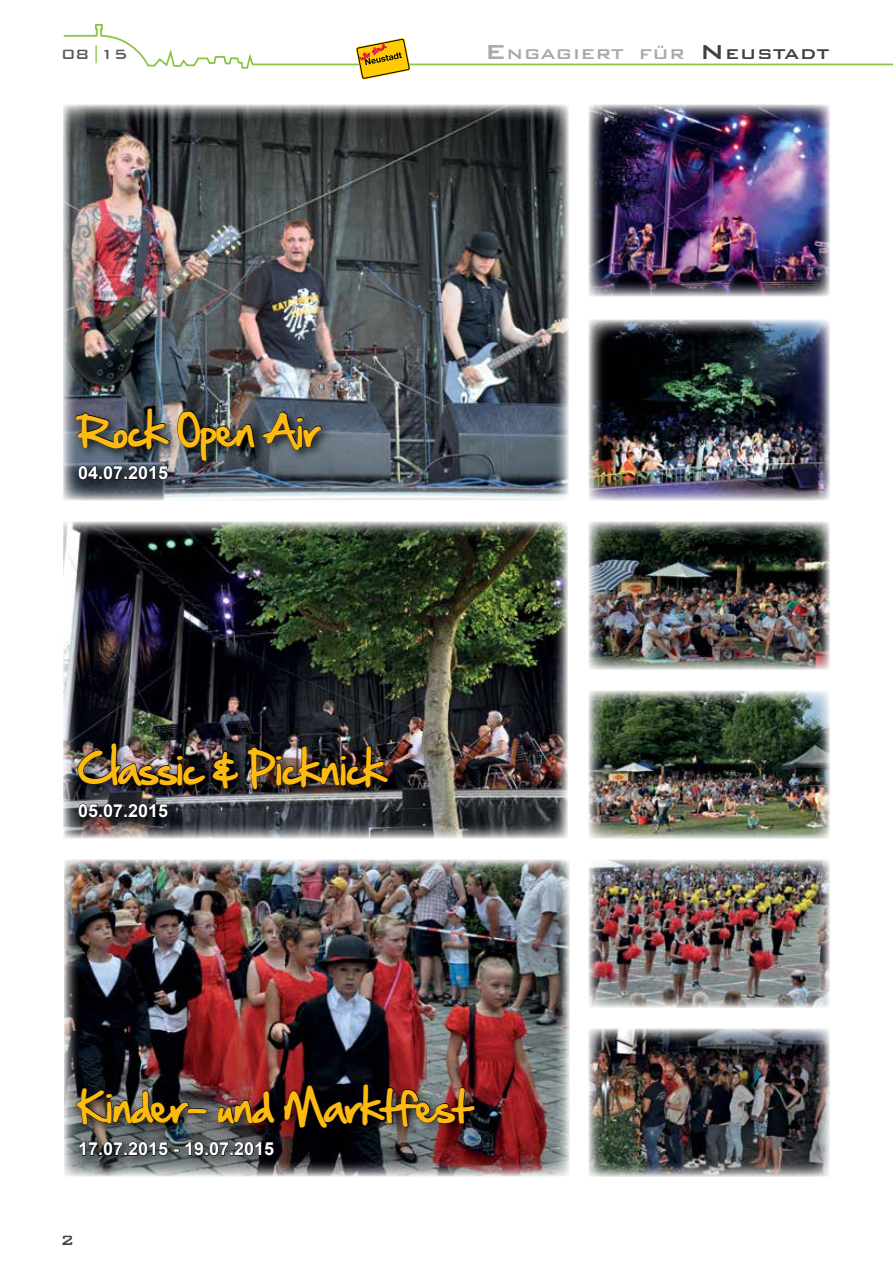
<style>
.page{position:relative;width:893px;height:1263px;background:#fff}
.page>*{position:absolute;margin:0;border:0;box-sizing:border-box;transform-origin:0 0}
.t1{font:37.5px "Hand Of Sean";color:#fdba12}
.t2{font:500 18.9px "Bank Gothic BT";color:#a7a9ac;scale:1.06 1}
.t3{font:700 18px "Arial";color:#fff}
.t4{font:500 18px "Bank Gothic BT";color:#58595b}
.t5{font:500 18px "Bank Gothic BT";color:#414042}
.s1{color:#8dc63f}
.s2{font-size:27px}
.s3{font-size:27px;color:#414042}
.s4{color:#414042}
</style>
<div class="page">
<svg style="left:63px;top:24px;width:830px;height:45px"></svg>
<svg style="left:356px;top:38px;width:54px;height:42px"></svg>
<img style="left:63px;top:105px;width:506px;height:395px">
<img style="left:589px;top:105px;width:241px;height:191px">
<img style="left:589px;top:320px;width:241px;height:180px">
<div style="left:72px;top:405px;width:261px;height:86px;background:#000;opacity:.75"></div>
<svg style="left:76px;top:408px;width:93px;height:42px;background:#3a404a"></svg>
<svg style="left:178px;top:411px;width:77px;height:50px;background:#393d40"></svg>
<svg style="left:263px;top:412px;width:59px;height:38px;background:#3c4651"></svg>
<svg style="left:79px;top:466px;width:89px;height:13px"></svg>
<img style="left:64px;top:860px;width:506px;height:316px">
<img style="left:589px;top:860px;width:241px;height:147px">
<img style="left:589px;top:1029px;width:241px;height:147px">
<img style="left:589px;top:691px;width:241px;height:147px">
<img style="left:63px;top:521px;width:504px;height:317px">
<img style="left:589px;top:521px;width:241px;height:148px">
<div style="left:74px;top:740px;width:326px;height:89px;background:#000;opacity:.75"></div>
<img style="left:78px;top:743px;width:128px;height:43px">
<svg style="left:213px;top:751px;width:25px;height:38px"></svg>
<img style="left:248px;top:746px;width:140px;height:43px">
<svg style="left:79px;top:804px;width:89px;height:13px"></svg>
<div style="left:73px;top:1081px;width:414px;height:86px;background:#000;opacity:.75"></div>
<svg style="left:77px;top:1088px;width:130px;height:36px;background:#343435"></svg>
<svg style="left:218px;top:1090px;width:57px;height:34px;background:#4a2629"></svg>
<img style="left:284px;top:1084px;width:191px;height:44px">
<svg style="left:79px;top:1142px;width:89px;height:14px"></svg>
<svg style="left:174px;top:1149px;width:5px;height:3px"></svg>
<svg style="left:185px;top:1142px;width:89px;height:14px"></svg>
<p class="t4" style="left:62px;top:44px;width:68px">08<span class="s1">|</span>15</p>
<p class="t2" style="left:485px;top:44px;width:326px"><span class="s2">E</span>ngagiert für <span class="s3">N</span> <span class="s4">eustadt</span></p>
<p class="t1" style="left:78px;top:397px;width:244px">Rock Open Air</p>
<p class="t3" style="left:78px;top:461px;width:92px">04.07.2015</p>
<p class="t1" style="left:78px;top:735px;width:309px">Classic &amp; Picknick</p>
<p class="t3" style="left:78px;top:799px;width:92px">05.07.2015</p>
<p class="t1" style="left:78px;top:1073px;width:395px">Kinder- und Marktfest</p>
<p class="t3" style="left:78px;top:1137px;width:198px">17.07.2015 - 19.07.2015</p>
<p class="t5" style="left:61px;top:1230px;width:15px">2</p>
</div>
